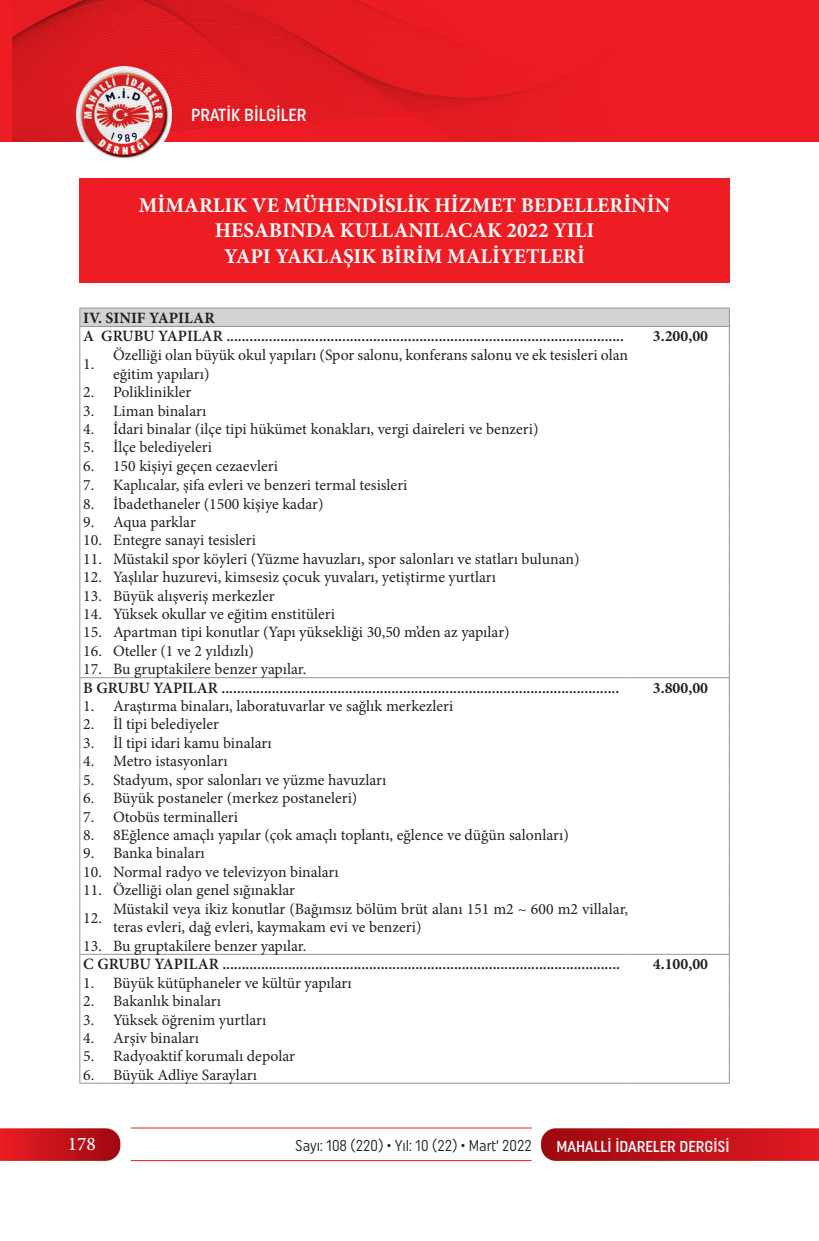
<style>
.page{position:relative;width:819px;height:1241px;background:#fff}
.page>*{position:absolute;margin:0;border:0;box-sizing:border-box;transform-origin:0 0}
.t1{font:700 21px/25.2px "Minion Pro";color:#fff;text-align:center}
.t2{font:500 19.25px "Minion Pro";color:#fff}
.t3{font:500 17.5px "Uniform Condensed";color:#fff}
.t4{font:15.75px/18.9px "Minion Pro";color:#231f20}
.t5{font:600 15.75px "Minion Pro";color:#231f20}
.t6{font:700 15.75px "Minion Pro";color:#231f20}
.t7{font:15.75px "Uniform Condensed";color:#231f20;scale:.95 1}
.t8{font:500 15.75px "Uniform Condensed";color:#fff}
</style>
<div class="page">
<svg style="left:541px;top:1128px;width:278px;height:32px;background:#c0151d"></svg>
<svg style="left:0;top:1128px;width:120px;height:32px;background:#c61920"></svg>
<hr style="left:131px;top:1127px;width:400px;height:1px;background:#ee1d23">
<hr style="left:131px;top:1159px;width:400px;height:1px;background:#ee1d23">
<div style="left:0;top:0;width:819px;height:141px;background:#ee1d23"></div>
<img style="left:76px;top:141px;width:96px;height:18px">
<img style="left:13px;top:0;width:550px;height:141px">
<div style="left:79px;top:179px;width:650px;height:104px;background:#ee1d23"></div>
<div style="left:80px;top:308px;width:649px;height:18px;background:#d1d2d4"></div>
<hr style="left:79px;top:308px;width:31px;height:1px;background:#939598">
<hr style="left:110px;top:308px;width:521px;height:1px;background:#939598">
<hr style="left:631px;top:308px;width:98px;height:1px;background:#939598">
<hr style="left:79px;top:326px;width:31px;height:1px;background:#939598">
<svg style="left:79px;top:308px;width:1px;height:37px"></svg>
<hr style="left:110px;top:326px;width:521px;height:1px;background:#939598">
<hr style="left:631px;top:326px;width:98px;height:1px;background:#939598">
<svg style="left:729px;top:308px;width:1px;height:37px"></svg>
<hr style="left:79px;top:345px;width:1px;height:37px;background:#939598">
<hr style="left:729px;top:345px;width:1px;height:37px;background:#939598">
<hr style="left:79px;top:677px;width:31px;height:1px;background:#939598">
<hr style="left:110px;top:677px;width:521px;height:1px;background:#939598">
<hr style="left:631px;top:677px;width:98px;height:1px;background:#939598">
<svg style="left:729px;top:382px;width:1px;height:516px"></svg>
<hr style="left:79px;top:898px;width:1px;height:37px;background:#939598">
<hr style="left:729px;top:898px;width:1px;height:37px;background:#939598">
<hr style="left:79px;top:953px;width:31px;height:1px;background:#939598">
<hr style="left:110px;top:953px;width:521px;height:1px;background:#939598">
<hr style="left:631px;top:953px;width:98px;height:1px;background:#939598">
<svg style="left:79px;top:935px;width:1px;height:147px"></svg>
<svg style="left:729px;top:935px;width:1px;height:147px"></svg>
<hr style="left:79px;top:1082px;width:31px;height:1px;background:#939598">
<hr style="left:110px;top:1082px;width:521px;height:1px;background:#939598">
<hr style="left:631px;top:1082px;width:98px;height:1px;background:#939598">
<svg style="left:79px;top:382px;width:1px;height:516px"></svg>
<p class="t3" style="left:191px;top:105px;width:117px">PRATİK BİLGİLER</p>
<h1 class="t1" style="left:139px;top:192px;width:533px">MİMARLIK VE MÜHENDİSLİK HİZMET BEDELLERİNİN<br>HESABINDA KULLANILACAK 2022 YILI<br>YAPI YAKLAŞIK BİRİM MALİYETLERİ</h1>
<p class="t6" style="left:83px;top:307px;width:133px">IV. SINIF YAPILAR</p>
<p class="t5" style="left:83px;top:325px;width:542px">A GRUBU YAPILAR .......................................................................................................</p>
<p class="t6" style="left:652px;top:325px;width:57px">3.200,00</p>
<p class="t4" style="left:83px;top:355px;width:13px">1.</p>
<p class="t4" style="left:113px;top:345px;width:516px">Özelliği olan büyük okul yapıları (Spor salonu, konferans salonu ve ek tesisleri olan eğitim yapıları)</p>
<p class="t4" style="left:83px;top:382px;width:109px">2. Poliklinikler</p>
<p class="t4" style="left:83px;top:401px;width:124px">3. Liman binaları</p>
<p class="t4" style="left:83px;top:419px;width:456px">4. İdari binalar (ilçe tipi hükümet konakları, vergi daireleri ve benzeri)</p>
<p class="t4" style="left:83px;top:438px;width:130px">5. İlçe belediyeleri</p>
<p class="t4" style="left:83px;top:456px;width:196px">6. 150 kişiyi geçen cezaevleri</p>
<p class="t4" style="left:83px;top:475px;width:326px">7. Kaplıcalar, şifa evleri ve benzeri termal tesisleri</p>
<p class="t4" style="left:83px;top:494px;width:242px">8. İbadethaneler (1500 kişiye kadar)</p>
<p class="t4" style="left:83px;top:512px;width:114px">9. Aqua parklar</p>
<p class="t4" style="left:83px;top:531px;width:174px">10. Entegre sanayi tesisleri</p>
<p class="t4" style="left:83px;top:549px;width:497px">11. Müstakil spor köyleri (Yüzme havuzları, spor salonları ve statları bulunan)</p>
<p class="t4" style="left:83px;top:567px;width:414px">12. Yaşlılar huzurevi, kimsesiz çocuk yuvaları, yetiştirme yurtları</p>
<p class="t4" style="left:83px;top:586px;width:193px">13. Büyük alışveriş merkezler</p>
<p class="t4" style="left:83px;top:604px;width:253px">14. Yüksek okullar ve eğitim enstitüleri</p>
<p class="t4" style="left:83px;top:623px;width:428px">15. Apartman tipi konutlar (Yapı yüksekliği 30,50 m’den az yapılar)</p>
<p class="t4" style="left:83px;top:641px;width:172px">16. Oteller (1 ve 2 yıldızlı)</p>
<p class="t4" style="left:83px;top:659px;width:224px">17. Bu gruptakilere benzer yapılar.</p>
<p class="t5" style="left:83px;top:676px;width:537px">B GRUBU YAPILAR .......................................................................................................</p>
<p class="t6" style="left:652px;top:676px;width:57px">3.800,00</p>
<p class="t4" style="left:83px;top:696px;width:371px">1. Araştırma binaları, laboratuvarlar ve sağlık merkezleri</p>
<p class="t4" style="left:83px;top:715px;width:137px">2. İl tipi belediyeler</p>
<p class="t4" style="left:83px;top:733px;width:190px">3. İl tipi idari kamu binaları</p>
<p class="t4" style="left:83px;top:751px;width:146px">4. Metro istasyonları</p>
<p class="t4" style="left:83px;top:770px;width:304px">5. Stadyum, spor salonları ve yüzme havuzları</p>
<p class="t4" style="left:83px;top:788px;width:275px">6. Büyük postaneler (merkez postaneleri)</p>
<p class="t4" style="left:83px;top:807px;width:156px">7. Otobüs terminalleri</p>
<p class="t4" style="left:83px;top:825px;width:487px">8. 8Eğlence amaçlı yapılar (çok amaçlı toplantı, eğlence ve düğün salonları)</p>
<p class="t4" style="left:83px;top:843px;width:123px">9. Banka binaları</p>
<p class="t4" style="left:83px;top:862px;width:257px">10. Normal radyo ve televizyon binaları</p>
<p class="t4" style="left:83px;top:876px;width:213px;line-height:27.8px">11. Özelliği olan genel sığınaklar<br>12.</p>
<p class="t4" style="left:113px;top:899px;width:516px">Müstakil veya ikiz konutlar (Bağımsız bölüm brüt alanı 151 m2 ~ 600 m2 villalar, teras evleri, dağ evleri, kaymakam evi ve benzeri)</p>
<p class="t4" style="left:83px;top:936px;width:224px">13. Bu gruptakilere benzer yapılar.</p>
<p class="t5" style="left:83px;top:953px;width:538px">C GRUBU YAPILAR .......................................................................................................</p>
<p class="t6" style="left:652px;top:953px;width:57px">4.100,00</p>
<p class="t4" style="left:83px;top:973px;width:270px">1. Büyük kütüphaneler ve kültür yapıları</p>
<p class="t4" style="left:83px;top:991px;width:139px">2. Bakanlık binaları</p>
<p class="t4" style="left:83px;top:1009px;width:184px">3. Yüksek öğrenim yurtları</p>
<p class="t4" style="left:83px;top:1028px;width:117px">4. Arşiv binaları</p>
<p class="t4" style="left:83px;top:1046px;width:213px">5. Radyoaktif korumalı depolar</p>
<p class="t4" style="left:83px;top:1065px;width:175px">6. Büyük Adliye Sarayları</p>
<p class="t2" style="left:68px;top:1131px;width:29px">178</p>
<p class="t7" style="left:295px;top:1136px;width:250px">Sayı: 108 (220) • Yıl: 10 (22) • Mart‘ 2022</p>
<p class="t8" style="left:556px;top:1136px;width:175px">MAHALLİ İDARELER DERGİSİ</p>
</div>
